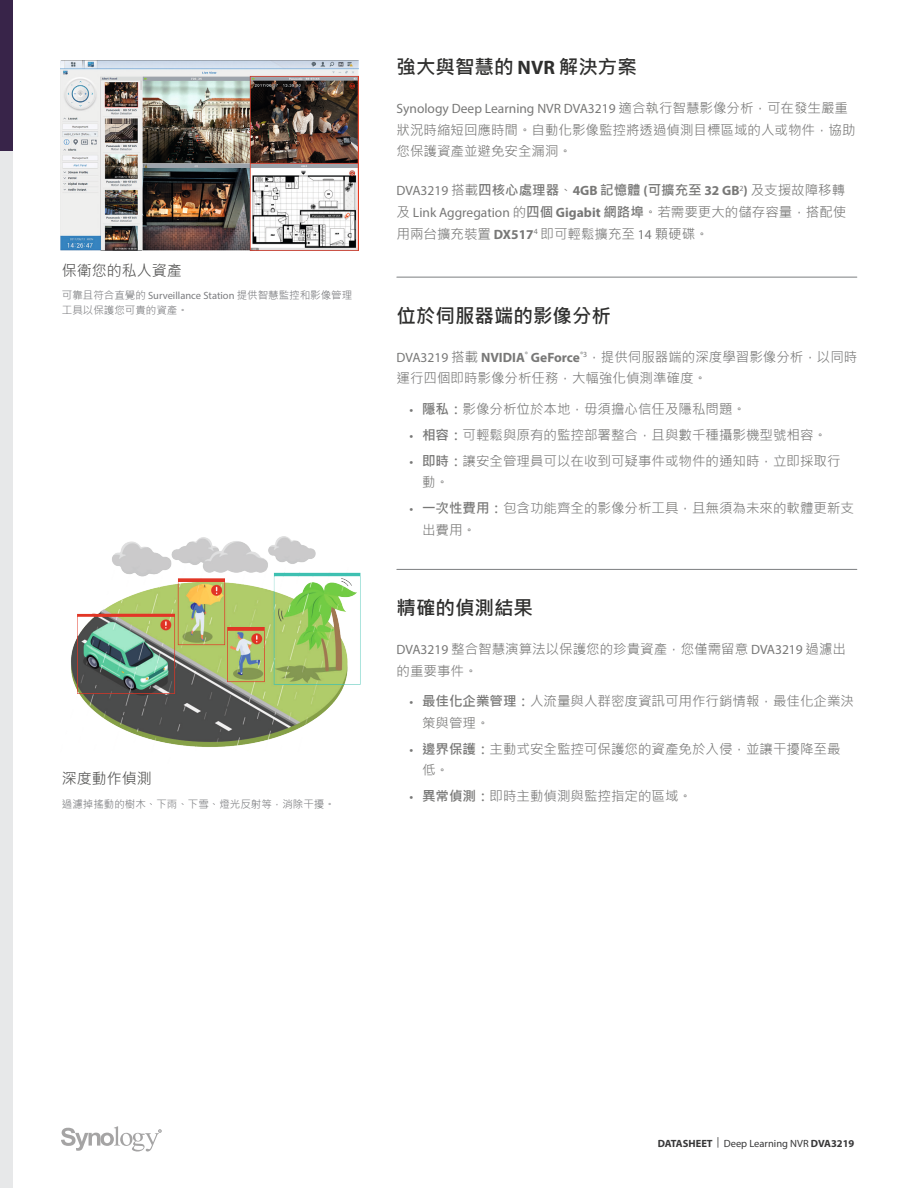
<style>
.page{position:relative;width:918px;height:1188px;background:#fff}
.page>*{position:absolute;margin:0;border:0;box-sizing:border-box;transform-origin:0 0}
.Chapter_Title{font:700 19.5px "Microsoft Jheng Hei";color:#2f2f2e}
.Graphic_Title{font:15px "Microsoft Jheng Hei";color:#50504f}
.Body_Content{font:13.5px/21.8px "Microsoft Jheng Hei";color:#787877}
.Graphic_Text{font:10.5px/15px "Microsoft Jheng Hei";color:#7b7c7f}
.t1{font:700 10.5px "Myriad Pro";color:#383839}
.s1{font-family:"Myriad Pro"}
.s2{font-weight:700}
.s3{font-family:"Myriad Pro";font-weight:700}
.s4{font-weight:400}
</style>
<div class="page">
<div style="left:0;top:150px;width:13px;height:1038px;background:#e7e8e9"></div>
<div style="left:0;top:0;width:13px;height:150px;background:#382449"></div>
<svg style="left:61px;top:1126px;width:101px;height:26px"></svg>
<hr style="left:397px;top:277px;width:460px;height:1px;background:#7c7e80">
<hr style="left:397px;top:569px;width:460px;height:1px;background:#7c7e80">
<img style="left:61px;top:60px;width:298px;height:191px">
<img style="left:71px;top:537px;width:290px;height:210px">
<p class="Graphic_Title" style="left:62px;top:261px;width:121px">保衛您的私人資產</p>
<p class="Graphic_Text" style="left:62px;top:288px;width:292px">可靠且符合直覺的 <span class="s1">Surveillance Station</span> 提供智慧監控和影像管理工具以保護您可貴的資產。</p>
<p class="Graphic_Title" style="left:62px;top:769px;width:91px">深度動作偵測</p>
<p class="Graphic_Text" style="left:62px;top:797px;width:274px">過濾掉搖動的樹木、下雨、下雪、燈光反射等，消除干擾。</p>
<p class="Chapter_Title" style="left:397px;top:55px;width:242px">強大與智慧的 <span class="s1">NVR</span> 解決方案</p>
<p class="Body_Content" style="left:397px;top:97px;width:460px"><span class="s1">Synology Deep Learning NVR DVA3219</span> 適合執行智慧影像分析，可在發生嚴重狀況時縮短回應時間。自動化影像監控將透過偵測目標區域的人或物件，協助您保護資產並避免安全漏洞。</p>
<p class="Body_Content" style="left:397px;top:179px;width:451px;text-align:justify"><span class="s1">DVA3219</span> 搭載<span class="s2">四核心處理器</span>、<span class="s3">4GB</span> <span class="s2">記憶體</span> <span class="s3">(</span><span class="s2">可擴充至</span> <span class="s3">32 GB</span><sup>2</sup><span class="s3">)</span> 及支援故障移轉及 <span class="s1">Link Aggregation</span> 的<span class="s2">四個</span> <span class="s3">Gigabit</span> <span class="s2">網路埠</span>。若需要更大的儲存容量，搭配使用兩台擴充裝置 <span class="s3">DX517</span><sup>4</sup> 即可輕鬆擴充至 <span class="s1">14</span> 顆硬碟。</p>
<p class="Chapter_Title" style="left:397px;top:303px;width:216px">位於伺服器端的影像分析</p>
<p class="Body_Content" style="left:397px;top:346px;width:462px"><span class="s1">DVA3219</span> 搭載 <span class="s3">NVIDIA</span><sup>®</sup> <span class="s3">GeForce</span><sup>®3</sup>，提供伺服器端的深度學習影像分析，以同時運行四個即時影像分析任務，大幅強化偵測準確度。</p>
<p class="Body_Content" style="left:409px;top:398px;width:338px"><span class="s1">•</span> <span class="s2">隱私：</span>影像分析位於本地，毋須擔心信任及隱私問題。</p>
<p class="Body_Content" style="left:409px;top:424px;width:419px"><span class="s1">•</span> <span class="s2">相容：</span>可輕鬆與原有的監控部署整合，且與數千種攝影機型號相容。</p>
<p class="Body_Content" style="left:422px;top:450px;width:420px;text-indent:-13px"><span class="s1">•</span> <span class="s2">即時：</span>讓安全管理員可以在收到可疑事件或物件的通知時，立即採取行動。</p>
<p class="Body_Content" style="left:422px;top:498px;width:433px;text-indent:-13px"><span class="s1">•</span> <span class="s2">一次性費用：</span>包含功能齊全的影像分析工具，且無須為未來的軟體更新支出費用。</p>
<p class="Chapter_Title" style="left:397px;top:596px;width:138px">精確的偵測結果</p>
<p class="Body_Content" style="left:397px;top:638px;width:451px"><span class="s1">DVA3219</span> 整合智慧演算法以保護您的珍貴資產，您僅需留意 <span class="s1">DVA3219</span> 過濾出的重要事件。</p>
<p class="Body_Content" style="left:422px;top:690px;width:433px;text-indent:-13px"><span class="s1">•</span> <span class="s2">最佳化企業管理：</span>人流量與人群密度資訊可用作行銷情報，最佳化企業決策與管理。</p>
<p class="Body_Content" style="left:422px;top:738px;width:420px;text-indent:-13px"><span class="s1">•</span> <span class="s2">邊界保護：</span>主動式安全監控可保護您的資產免於入侵，並讓干擾降至最低。</p>
<p class="Body_Content" style="left:409px;top:786px;width:284px"><span class="s1">•</span> <span class="s2">異常偵測：</span>即時主動偵測與監控指定的區域。</p>
<p class="t1" style="left:658px;top:1137px;width:198px">DATASHEET <span class="s4">| Deep Learning NVR</span> DVA3219</p>
</div>
